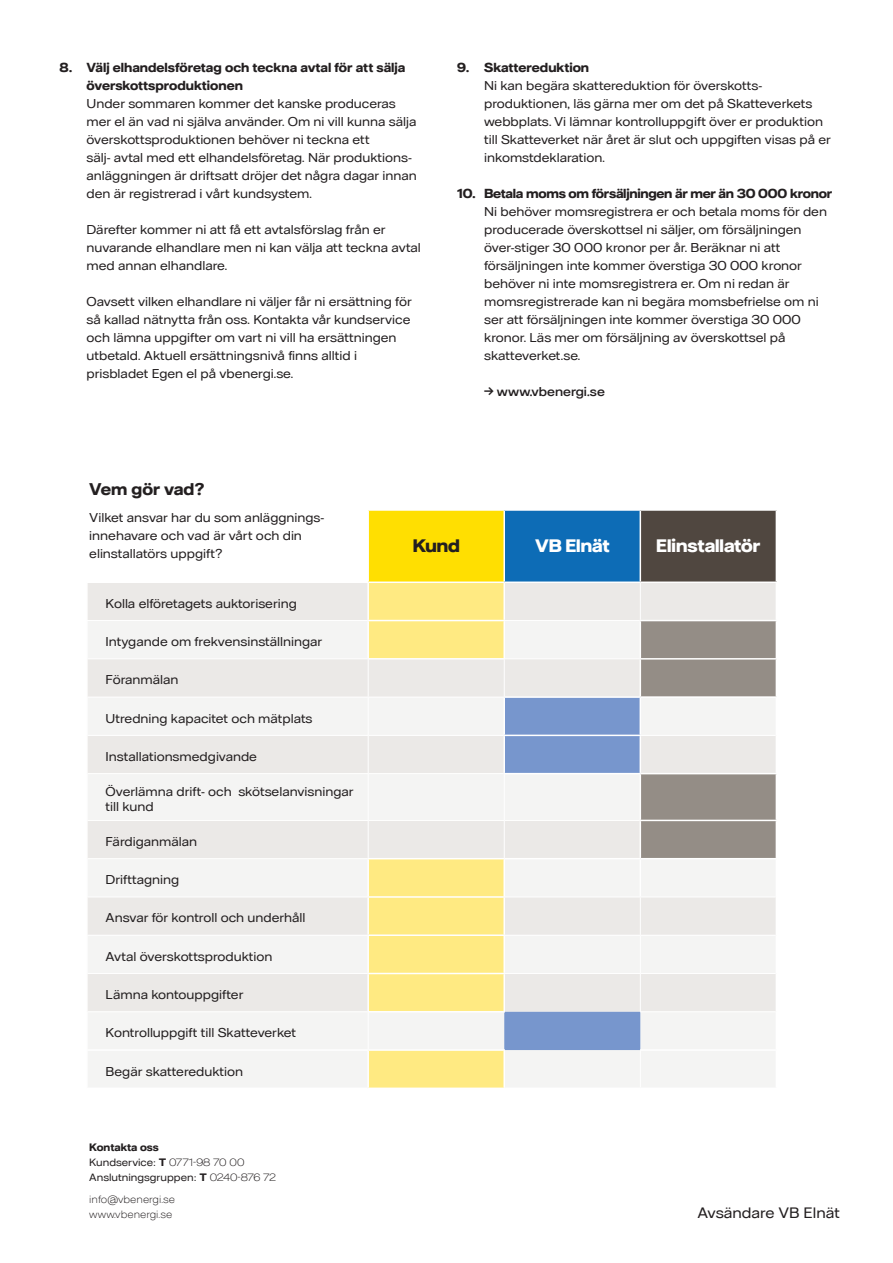
<style>
.page{position:relative;width:893px;height:1263px;background:#fff}
.page>*{position:absolute;margin:0;border:0;box-sizing:border-box;transform-origin:0 0}
.t1{font:700 18px "Vattenfall Hall Display";color:#fff}
.t2{font:700 18px "Vattenfall Hall Display";color:#231f20}
.Subtitle_11pt{font:700 16.5px "Vattenfall Hall";color:#231f20}
.Subtitle_11pt-2{font:15px "Vattenfall Hall";color:#231f20}
.Copy_8_5pt{font:12.75px/18px "Vattenfall Hall";color:#231f20}
.t3{font:500 12.75px "Vattenfall Hall";color:#231f20}
.t4{font:10.5px "Vattenfall Hall";color:#231f20}
.t5{font:300 10.5px "Vattenfall Hall";color:#231f20}
.t6{font:700 10.5px "Vattenfall Hall";color:#231f20}
.s1{font-weight:700}
.s2{font-weight:300}
</style>
<div class="page">
<div style="left:368px;top:510px;width:136px;height:72px;background:#ffdf01"></div>
<div style="left:504px;top:510px;width:136px;height:72px;background:#0d6cb6"></div>
<div style="left:640px;top:510px;width:136px;height:72px;background:#504740"></div>
<svg style="left:88px;top:583px;width:688px;height:75px"></svg>
<svg style="left:88px;top:659px;width:688px;height:38px;background:#dad7d4"></svg>
<svg style="left:88px;top:698px;width:688px;height:389px;fill:#f4f4f3"></svg>
<svg style="left:504px;top:698px;width:136px;height:352px"></svg>
<hr style="left:367px;top:509px;width:137px;height:2px;background:#fff">
<hr style="left:367px;top:511px;width:2px;height:70px;background:#fff">
<hr style="left:504px;top:509px;width:136px;height:2px;background:#fff">
<hr style="left:503px;top:511px;width:2px;height:70px;background:#fff">
<hr style="left:640px;top:509px;width:137px;height:2px;background:#fff">
<hr style="left:640px;top:511px;width:1px;height:70px;background:#fff">
<hr style="left:640px;top:583px;width:1px;height:37px;background:#fff">
<hr style="left:86px;top:620px;width:281px;height:1px;background:#fff">
<hr style="left:505px;top:620px;width:135px;height:1px;background:#fff">
<hr style="left:368px;top:659px;width:1px;height:38px;background:#fff">
<hr style="left:504px;top:659px;width:1px;height:37px;background:#fff">
<hr style="left:368px;top:697px;width:1px;height:38px;background:#fff">
<hr style="left:88px;top:735px;width:280px;height:1px;background:#fff">
<hr style="left:368px;top:735px;width:135px;height:1px;background:#fff">
<hr style="left:368px;top:736px;width:1px;height:37px;background:#fff">
<hr style="left:641px;top:735px;width:135px;height:1px;background:#fff">
<hr style="left:88px;top:773px;width:280px;height:1px;background:#fff">
<hr style="left:368px;top:773px;width:135px;height:1px;background:#fff">
<hr style="left:368px;top:774px;width:1px;height:46px;background:#fff">
<hr style="left:504px;top:774px;width:1px;height:46px;background:#fff">
<hr style="left:88px;top:820px;width:280px;height:1px;background:#fff">
<hr style="left:368px;top:820px;width:136px;height:1px;background:#fff">
<hr style="left:368px;top:821px;width:1px;height:37px;background:#fff">
<hr style="left:504px;top:820px;width:136px;height:1px;background:#fff">
<hr style="left:504px;top:821px;width:1px;height:37px;background:#fff">
<hr style="left:88px;top:858px;width:279px;height:1px;background:#fff">
<hr style="left:88px;top:896px;width:279px;height:1px;background:#fff">
<hr style="left:640px;top:896px;width:136px;height:1px;background:#fff">
<hr style="left:640px;top:897px;width:1px;height:38px;background:#fff">
<hr style="left:88px;top:935px;width:279px;height:1px;background:#fff">
<hr style="left:505px;top:935px;width:135px;height:1px;background:#fff">
<hr style="left:640px;top:935px;width:136px;height:1px;background:#fff">
<hr style="left:640px;top:935px;width:1px;height:38px;background:#fff">
<hr style="left:88px;top:973px;width:279px;height:1px;background:#fff">
<hr style="left:640px;top:973px;width:136px;height:1px;background:#fff">
<hr style="left:88px;top:1011px;width:279px;height:1px;background:#fff">
<hr style="left:640px;top:1011px;width:136px;height:1px;background:#fff">
<hr style="left:640px;top:1051px;width:1px;height:36px;background:#fff">
<hr style="left:504px;top:581px;width:136px;height:2px;background:#fff">
<hr style="left:640px;top:581px;width:137px;height:2px;background:#fff">
<hr style="left:86px;top:1049px;width:282px;height:2px;background:#fff">
<hr style="left:640px;top:1049px;width:137px;height:2px;background:#fff">
<hr style="left:368px;top:581px;width:136px;height:2px;background:#fff">
<hr style="left:367px;top:583px;width:2px;height:37px;background:#fff">
<hr style="left:503px;top:583px;width:2px;height:37px;background:#fff">
<hr style="left:367px;top:620px;width:138px;height:1px;background:#fff">
<hr style="left:367px;top:621px;width:2px;height:37px;background:#fff">
<hr style="left:503px;top:621px;width:2px;height:37px;background:#fff">
<hr style="left:367px;top:1051px;width:2px;height:36px;background:#fff">
<hr style="left:503px;top:1051px;width:2px;height:36px;background:#fff">
<hr style="left:367px;top:858px;width:137px;height:1px;background:#fff">
<hr style="left:367px;top:859px;width:2px;height:37px;background:#fff">
<hr style="left:367px;top:896px;width:138px;height:2px;background:#fff">
<hr style="left:367px;top:898px;width:2px;height:36px;background:#fff">
<hr style="left:503px;top:898px;width:2px;height:36px;background:#fff">
<hr style="left:367px;top:934px;width:138px;height:2px;background:#fff">
<hr style="left:367px;top:936px;width:2px;height:37px;background:#fff">
<hr style="left:503px;top:936px;width:2px;height:37px;background:#fff">
<hr style="left:503px;top:696px;width:137px;height:2px;background:#fff">
<hr style="left:503px;top:698px;width:2px;height:37px;background:#fff">
<hr style="left:640px;top:698px;width:1px;height:37px;background:#fff">
<hr style="left:503px;top:735px;width:138px;height:1px;background:#fff">
<hr style="left:503px;top:736px;width:2px;height:37px;background:#fff">
<hr style="left:640px;top:736px;width:1px;height:37px;background:#fff">
<hr style="left:503px;top:773px;width:137px;height:1px;background:#fff">
<hr style="left:640px;top:659px;width:1px;height:37px;background:#fff">
<hr style="left:640px;top:696px;width:137px;height:2px;background:#fff">
<hr style="left:640px;top:773px;width:137px;height:1px;background:#fff">
<hr style="left:640px;top:774px;width:1px;height:46px;background:#fff">
<hr style="left:640px;top:820px;width:137px;height:1px;background:#fff">
<hr style="left:640px;top:821px;width:1px;height:37px;background:#fff">
<hr style="left:640px;top:858px;width:137px;height:1px;background:#fff">
<hr style="left:368px;top:1012px;width:1px;height:37px;background:#fff">
<hr style="left:368px;top:1049px;width:137px;height:2px;background:#fff">
<hr style="left:367px;top:973px;width:138px;height:1px;background:#fff">
<hr style="left:367px;top:974px;width:2px;height:37px;background:#fff">
<hr style="left:367px;top:1011px;width:138px;height:1px;background:#fff">
<hr style="left:503px;top:859px;width:2px;height:37px;background:#fff">
<hr style="left:504px;top:858px;width:136px;height:1px;background:#fff">
<hr style="left:640px;top:859px;width:1px;height:37px;background:#fff">
<hr style="left:505px;top:896px;width:135px;height:1px;background:#fff">
<hr style="left:503px;top:974px;width:2px;height:37px;background:#fff">
<hr style="left:505px;top:973px;width:135px;height:1px;background:#fff">
<hr style="left:640px;top:974px;width:1px;height:37px;background:#fff">
<hr style="left:640px;top:620px;width:137px;height:1px;background:#fff">
<hr style="left:640px;top:621px;width:1px;height:37px;background:#fff">
<p class="Copy_8_5pt" style="left:87px;top:58px;width:332px;text-indent:-27px"><span class="s1">8. Välj elhandelsföretag och teckna avtal för att sälja överskottsproduktionen<br></span>Under sommaren kommer det kanske produceras mer el än vad ni själva använder. Om ni vill kunna sälja överskottsproduktionen behöver ni teckna ett<br>sälj- avtal med ett elhandelsföretag. När produktions&shy;anläggningen är driftsatt dröjer det några dagar innan den är registrerad i vårt kundsystem.</p>
<p class="Copy_8_5pt" style="left:87px;top:220px;width:336px">Därefter kommer ni att få ett avtalsförslag från er nuvarande elhandlare men ni kan välja att teckna avtal med annan elhandlare.</p>
<p class="Copy_8_5pt" style="left:87px;top:292px;width:327px">Oavsett vilken elhandlare ni väljer får ni ersättning för så kallad nätnytta från oss. Kontakta vår kundservice och lämna uppgifter om vart ni vill ha ersättningen utbetald. Aktuell ersättningsnivå finns alltid i prisbladet Egen el på vbenergi.se.</p>
<p class="Copy_8_5pt" style="left:484px;top:58px;width:348px;text-indent:-27px"><span class="s1">9. Skattereduktion<br></span>Ni kan begära skattereduktion för överskotts&shy;produktionen, läs gärna mer om det på Skatteverkets webbplats. Vi lämnar kontrolluppgift över er produktion till Skatteverket när året är slut och uppgiften visas på er inkomstdeklaration.</p>
<p class="Copy_8_5pt" style="left:484px;top:184px;width:350px;text-indent:-27px"><span class="s1">10. Betala moms om försäljningen är mer än 30 000 kronor </span>Ni behöver momsregistrera er och betala moms för den producerade överskottsel ni säljer, om försäljningen över-stiger 30 000 kronor per år. Beräknar ni att försäljningen inte kommer överstiga 30 000 kronor behöver ni inte momsregistrera er. Om ni redan är momsregistrerade kan ni begära momsbefrielse om ni ser att försäljningen inte kommer överstiga 30 000 kronor. Läs mer om försäljning av överskottsel på skatteverket.se.</p>
<p class="t3" style="left:484px;top:384px;width:122px">→ www.vbenergi.se</p>
<p class="Subtitle_11pt" style="left:89px;top:479px;width:117px">Vem gör vad?</p>
<p class="Copy_8_5pt" style="left:89px;top:508px;width:237px">Vilket ansvar har du som anläggnings&shy;innehavare och vad är vårt och din elinstallatörs uppgift?</p>
<p class="Copy_8_5pt" style="left:106px;top:594px;width:193px">Kolla elföretagets auktorisering</p>
<p class="Copy_8_5pt" style="left:106px;top:632px;width:218px">Intygande om frekvensinställningar</p>
<p class="Copy_8_5pt" style="left:106px;top:671px;width:74px">Föranmälan</p>
<p class="Copy_8_5pt" style="left:106px;top:709px;width:208px">Utredning kapacitet och mätplats</p>
<p class="Copy_8_5pt" style="left:106px;top:747px;width:153px">Installationsmedgivande</p>
<p class="Copy_8_5pt" style="left:106px;top:783px;width:249px;line-height:15.3px">Överlämna drift- och skötselanvisningar till kund</p>
<p class="Copy_8_5pt" style="left:106px;top:832px;width:93px">Färdiganmälan</p>
<p class="Copy_8_5pt" style="left:106px;top:870px;width:75px">Drifttagning</p>
<p class="Copy_8_5pt" style="left:106px;top:909px;width:201px">Ansvar för kontroll och underhåll</p>
<p class="Copy_8_5pt" style="left:106px;top:947px;width:168px">Avtal överskottsproduktion</p>
<p class="Copy_8_5pt" style="left:106px;top:985px;width:139px">Lämna kontouppgifter</p>
<p class="Copy_8_5pt" style="left:106px;top:1023px;width:192px">Kontrolluppgift till Skatteverket</p>
<p class="Copy_8_5pt" style="left:106px;top:1062px;width:139px">Begär skattereduktion</p>
<p class="t6" style="left:89px;top:1141px;width:71px">Kontakta oss</p>
<p class="t4" style="left:89px;top:1156px;width:157px">Kundservice: <span class="s1">T</span> <span class="s2">0771-98 70 00</span></p>
<p class="t4" style="left:89px;top:1171px;width:188px">Anslutningsgruppen: <span class="s1">T</span> <span class="s2">0240-876 72</span></p>
<p class="t5" style="left:89px;top:1193px;width:87px">info@vbenergi.se</p>
<p class="t5" style="left:89px;top:1208px;width:84px">www.vbenergi.se</p>
<p class="t2" style="left:413px;top:535px;width:49px">Kund</p>
<p class="t1" style="left:535px;top:535px;width:76px">VB Elnät</p>
<p class="t1" style="left:656px;top:535px;width:106px">Elinstallatör</p>
<p class="Subtitle_11pt-2" style="left:697px;top:1204px;width:144px">Avsändare VB Elnät</p>
</div>
